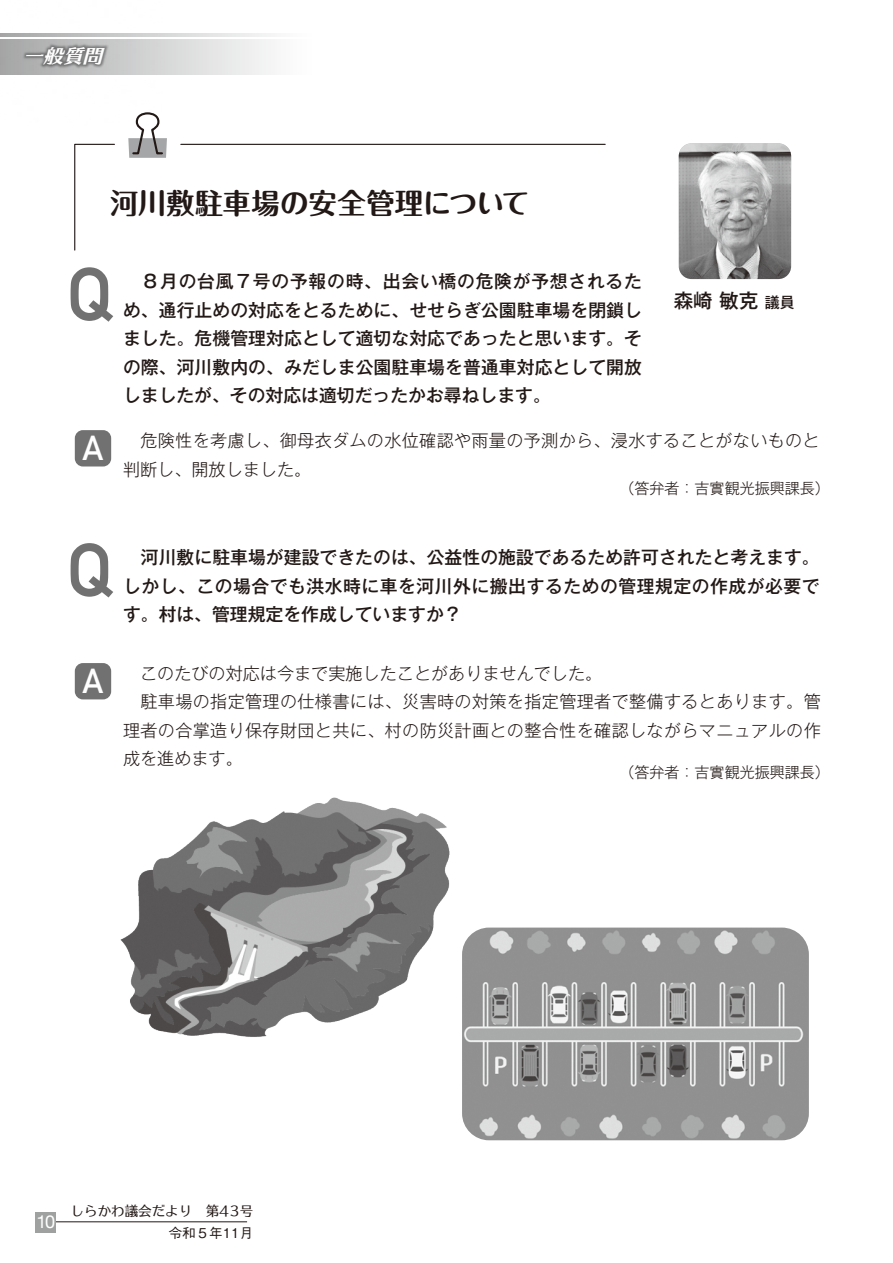
<style>
.page{position:relative;width:893px;height:1263px;background:#fff}
.page>*{position:absolute;margin:0;border:0;box-sizing:border-box;transform-origin:0 0}
.t1{font:700 74.1px "DIN Alternate";color:#727171}
.t2{font:700 34.2px "DIN Alternate";color:#fff}
.t3{font:700 28.5px "Maru Fo Pro";letter-spacing:-.005em;color:#221815}
.t4{font:500 19.5px "Gothic MB101 Pro";color:#221815}
.t5{font:italic 18.9px "UD Typos 515 Std";color:#fff;scale:1.04 1}
.t6{font:18px "Helvetica Neue";color:#fff}
.t7{font:500 17.85px/28.5px "Gothic MB101 Pro";letter-spacing:.005em;color:#221815;text-align:justify}
.t8{font:300 17.1px/28.5px "Gothic MB101 Pro";letter-spacing:.02em;color:#221815}
.t9{font:300 15px "Gothic MB101 Pro";color:#221815}
.t10{font:13.5px "UD Typos 510 Std";color:#221815}
.t11{font:500 13.5px "Gothic BBB Pro";color:#221815}
.s1{font-size:15px}
</style>
<div class="page">
<div style="left:75px;top:430px;width:36px;height:36px;background:#727171;border-radius:8px"></div>
<div style="left:75px;top:663px;width:36px;height:36px;background:#727171;border-radius:8px"></div>
<svg style="left:128px;top:126px;width:39px;height:32px"></svg>
<hr style="left:181px;top:144px;width:424px;height:1px;background:#221815">
<svg style="left:74px;top:143px;width:41px;height:108px"></svg>
<img style="left:679px;top:143px;width:112px;height:136px">
<img style="left:120px;top:797px;width:330px;height:240px">
<img style="left:462px;top:927px;width:347px;height:213px">
<hr style="left:49px;top:1221px;width:198px;height:1px;background:#221815">
<div style="left:36px;top:1212px;width:20px;height:20px;background:#9fa0a0"></div>
<svg style="left:163px;top:39px;width:108px;height:35px"></svg>
<svg style="left:163px;top:33px;width:108px;height:3px"></svg>
<img style="left:0;top:33px;width:163px;height:93px">
<p class="t5" style="left:23px;top:40px;width:85px">一般質問</p>
<h3 class="t3" style="left:110px;top:181px;width:421px">河川敷駐車場の安全管理について</h3>
<h1 class="t1" style="left:67px;top:238px;width:47px">Q</h1>
<p class="t7" style="left:123px;top:265px;width:520px">　８月の台風７号の予報の時、出会い橋の危険が予想されるため、通行止めの対応をとるために、せせらぎ公園駐車場を閉鎖しました。危機管理対応として適切な対応であったと思います。その際、河川敷内の、みだしま公園駐車場を普通車対応として開放しましたが、その対応は適切だったかお尋ねします。</p>
<p class="t8" style="left:123px;top:424px;width:698px">　危険性を考慮し、御母衣ダムの水位確認や雨量の予測から、浸水することがないものと判断し、開放しました。</p>
<p class="t4" style="left:674px;top:284px;width:122px">森崎 敏克 <span class="s1">議員</span></p>
<h2 class="t2" style="left:83px;top:422px;width:22px">A</h2>
<p class="t9" style="left:619px;top:476px;width:212px">（答弁者：吉實観光振興課長）</p>
<h1 class="t1" style="left:67px;top:514px;width:47px">Q</h1>
<p class="t7" style="left:123px;top:541px;width:698px">　河川敷に駐車場が建設できたのは、公益性の施設であるため許可されたと考えます。しかし、この場合でも洪水時に車を河川外に搬出するための管理規定の作成が必要です。村は、管理規定を作成していますか？</p>
<h2 class="t2" style="left:83px;top:655px;width:22px">A</h2>
<p class="t8" style="left:123px;top:657px;width:699px">　このたびの対応は今まで実施したことがありませんでした。<br>　駐車場の指定管理の仕様書には、災害時の対策を指定管理者で整備するとあります。管理者の合掌造り保存財団と共に、村の防災計画との整合性を確認しながらマニュアルの作成を進めます。</p>
<p class="t9" style="left:619px;top:760px;width:212px">（答弁者：吉實観光振興課長）</p>
<p class="t6" style="left:37px;top:1209px;width:20px">10</p>
<p class="t10" style="left:71px;top:1199px;width:184px">しらかわ議会だより　第43号</p>
<p class="t11" style="left:169px;top:1222px;width:86px">令和５年11月</p>
</div>
